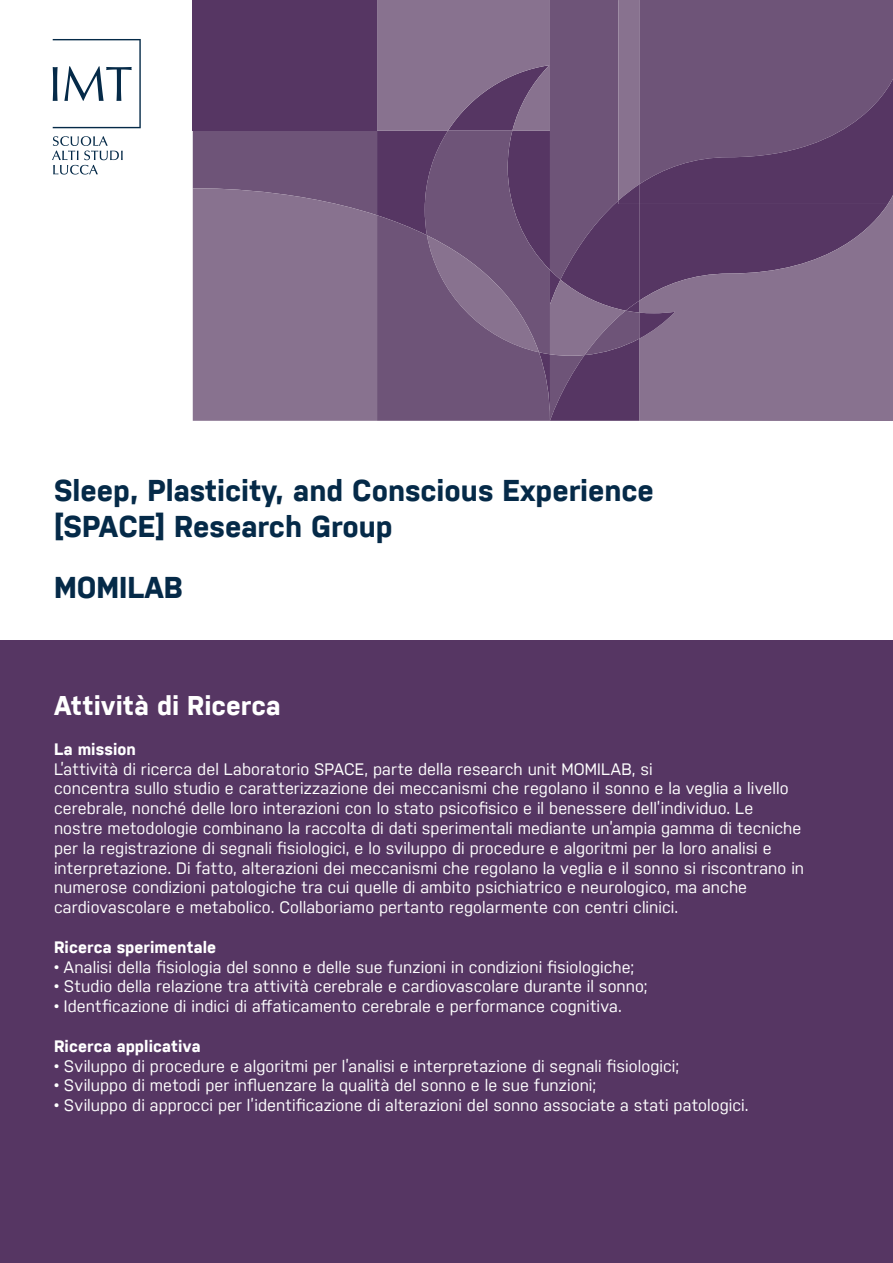
<style>
.page{position:relative;width:893px;height:1263px;background:#fff}
.page>*{position:absolute;margin:0;border:0;box-sizing:border-box;transform-origin:0 0}
.t1{font:700 30px/36px "Nudista";color:#052a48}
.t2{font:700 27px "Nudista";letter-spacing:.005em;color:#fff}
.t3{font:16.5px/19.8px "Nudista";letter-spacing:.005em;color:#fff}
.t4{font:700 16.5px "Nudista";letter-spacing:.005em;color:#fff}
</style>
<div class="page">
<svg style="left:193px;top:0;width:700px;height:421px;background:#745a7d"></svg>
<div style="left:193px;top:0;width:184px;height:130px;background:#563663"></div>
<div style="left:0;top:641px;width:893px;height:622px;background:#563663"></div>
<svg style="left:52px;top:136px;width:71px;height:39px"></svg>
<svg style="left:53px;top:39px;width:88px;height:89px"></svg>
<h1 class="t1" style="left:54px;top:470px;width:601px">Sleep, Plasticity, and Conscious Experience [SPACE] Research Group</h1>
<h1 class="t1" style="left:54px;top:567px;width:131px">MOMILAB</h1>
<h2 class="t2" style="left:54px;top:686px;width:228px">Attività di Ricerca</h2>
<p class="t4" style="left:54px;top:737px;width:83px">La mission</p>
<p class="t3" style="left:54px;top:757px;width:752px">L’attività di ricerca del Laboratorio SPACE, parte della research unit MOMILAB, si<br>concentra sullo studio e caratterizzazione dei meccanismi che regolano il sonno e la veglia a livello cerebrale, nonché delle loro interazioni con lo stato psicofisico e il benessere dell’individuo. Le nostre metodologie combinano la raccolta di dati sperimentali mediante un’ampia gamma di tecniche per la registrazione di segnali fisiologici, e lo sviluppo di procedure e algoritmi per la loro analisi e interpretazione. Di fatto, alterazioni dei meccanismi che regolano la veglia e il sonno si riscontrano in numerose condizioni patologiche tra cui quelle di ambito psichiatrico e neurologico, ma anche cardiovascolare e metabolico. Collaboriamo pertanto regolarmente con centri clinici.</p>
<p class="t4" style="left:54px;top:935px;width:164px">Ricerca sperimentale</p>
<p class="t3" style="left:54px;top:955px;width:582px">• Analisi della fisiologia del sonno e delle sue funzioni in condizioni fisiologiche;</p>
<p class="t3" style="left:54px;top:975px;width:595px">• Studio della relazione tra attività cerebrale e cardiovascolare durante il sonno;</p>
<p class="t3" style="left:54px;top:995px;width:569px">• Identficazione di indici di affaticamento cerebrale e performance cognitiva.</p>
<p class="t4" style="left:54px;top:1034px;width:148px">Ricerca applicativa</p>
<p class="t3" style="left:54px;top:1054px;width:627px">• Sviluppo di procedure e algoritmi per l’analisi e interpretazione di segnali fisiologici;</p>
<p class="t3" style="left:54px;top:1074px;width:544px">• Sviluppo di metodi per influenzare la qualità del sonno e le sue funzioni;</p>
<p class="t3" style="left:54px;top:1094px;width:696px">• Sviluppo di approcci per l’identificazione di alterazioni del sonno associate a stati patologici.</p>
</div>
